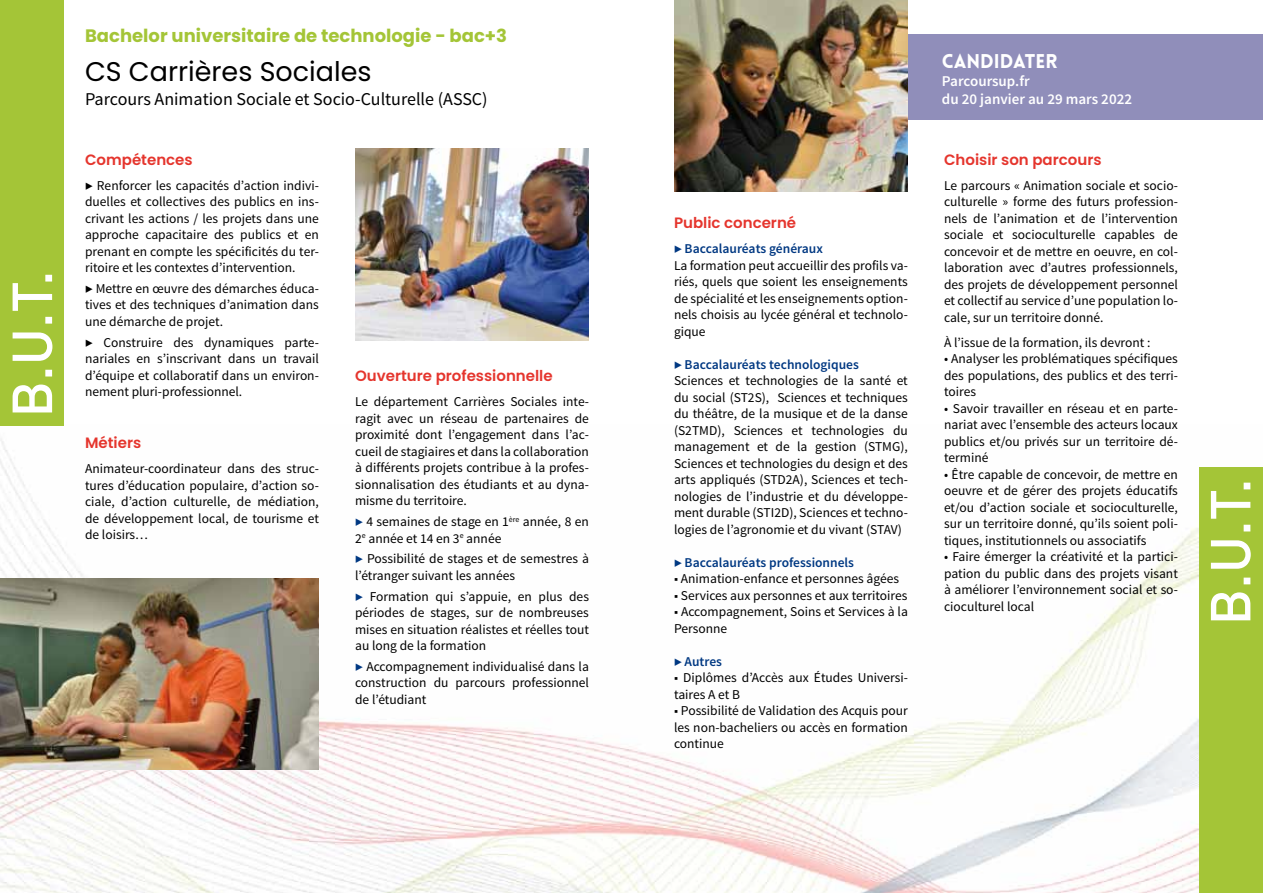
<style>
.page{position:relative;width:1263px;height:893px;background:#fff}
.page>*{position:absolute;margin:0;border:0;box-sizing:border-box;transform-origin:0 0}
.t1{font:27px "Poppins";color:#000}
.t2{font:900 19.5px "Lovelo";color:#fff}
.t3{font:18px "Source Sans Pro";color:#000}
.t4{font:700 18px "Poppins";color:#a4c537}
.t5{font:600 15px "Poppins";color:#e5352d}
.t6{font:600 15px/18px "Source Sans Pro";color:#fff}
.t7{font:13.5px/16.5px "Source Sans Pro";color:#000;text-align:justify}
.t8{font:600 13.5px "Source Sans Pro";color:#003882}
.s1{font-weight:600;color:#003882}
</style>
<div class="page">
<img style="left:0;top:425px;width:1263px;height:468px">
<div style="left:0;top:0;width:64px;height:425px;background:#a4c537"></div>
<svg style="left:13px;top:275px;width:39px;height:137px"></svg>
<div style="left:895px;top:34px;width:368px;height:85px;background:#908eba"></div>
<div style="left:1199px;top:468px;width:64px;height:425px;background:#a4c537"></div>
<svg style="left:1211px;top:483px;width:40px;height:137px"></svg>
<img style="left:674px;top:0;width:234px;height:191px">
<img style="left:355px;top:149px;width:234px;height:191px">
<img style="left:0;top:578px;width:319px;height:192px">
<h3 class="t4" style="left:85px;top:26px;width:424px">Bachelor universitaire de technologie - bac+3</h3>
<h1 class="t1" style="left:85px;top:56px;width:288px">CS Carrières Sociales</h1>
<h3 class="t3" style="left:85px;top:88px;width:404px">Parcours Animation Sociale et Socio-Culturelle (ASSC)</h3>
<p class="t5" style="left:85px;top:151px;width:109px">Compétences</p>
<p class="t7" style="left:85px;top:177px;width:235px">▶ Renforcer les capacités d’action indivi&shy;duelles et collectives des publics en ins&shy;crivant les actions / les projets dans une approche capacitaire des publics et en prenant en compte les spécificités du ter&shy;ritoire et les contextes d’intervention.</p>
<p class="t7" style="left:85px;top:280px;width:235px">▶ Mettre en œuvre des démarches éduca&shy;tives et des techniques d’animation dans une démarche de projet.</p>
<p class="t7" style="left:85px;top:334px;width:235px">▶ Construire des dynamiques parte&shy;nariales en s’inscrivant dans un travail d’équipe et collaboratif dans un environ&shy;nement pluri-professionnel.</p>
<p class="t5" style="left:85px;top:434px;width:58px">Métiers</p>
<p class="t7" style="left:85px;top:461px;width:235px">Animateur-coordinateur dans des struc&shy;tures d’éducation populaire, d’action so&shy;ciale, d’action culturelle, de médiation, de développement local, de tourisme et de loisirs…</p>
<p class="t5" style="left:355px;top:367px;width:199px">Ouverture professionnelle</p>
<p class="t7" style="left:355px;top:394px;width:235px">Le département Carrières Sociales inte&shy;ragit avec un réseau de partenaires de proximité dont l’engagement dans l’ac&shy;cueil de stagiaires et dans la collaboration à différents projets contribue à la profes&shy;sionnalisation des étudiants et au dyna&shy;misme du territoire.</p>
<p class="t7" style="left:355px;top:514px;width:235px"><span class="s1">▶</span> 4 semaines de stage en 1<sup>ère</sup> année, 8 en<br>2<sup>e</sup> année et 14 en 3<sup>e</sup> année</p>
<p class="t7" style="left:355px;top:551px;width:235px"><span class="s1">▶</span> Possibilité de stages et de semestres à l’étranger suivant les années</p>
<p class="t7" style="left:355px;top:588px;width:235px"><span class="s1">▶</span> Formation qui s’appuie, en plus des périodes de stages, sur de nombreuses mises en situation réalistes et réelles tout au long de la formation</p>
<p class="t7" style="left:355px;top:658px;width:235px"><span class="s1">▶</span> Accompagnement individualisé dans la construction du parcours professionnel de l’étudiant</p>
<p class="t5" style="left:674px;top:214px;width:124px">Public concerné</p>
<p class="t8" style="left:674px;top:240px;width:150px">▶ Baccalauréats généraux</p>
<p class="t7" style="left:674px;top:257px;width:235px">La formation peut accueillir des profils va&shy;riés, quels que soient les enseignements de spécialité et les enseignements option&shy;nels choisis au lycée général et technolo&shy;gique</p>
<p class="t8" style="left:674px;top:356px;width:186px">▶ Baccalauréats technologiques</p>
<p class="t7" style="left:674px;top:373px;width:235px">Sciences et technologies de la santé et du social (ST2S), Sciences et techniques du théâtre, de la musique et de la danse (S2TMD), Sciences et technologies du management et de la gestion (STMG), Sciences et technologies du design et des arts appliqués (STD2A), Sciences et tech&shy;nologies de l’industrie et du développe&shy;ment durable (STI2D), Sciences et techno&shy;logies de l’agronomie et du vivant (STAV)</p>
<p class="t8" style="left:674px;top:554px;width:182px">▶ Baccalauréats professionnels</p>
<p class="t7" style="left:674px;top:571px;width:227px">■ Animation-enfance et personnes âgées</p>
<p class="t7" style="left:674px;top:587px;width:235px">■ Services aux personnes et aux territoires</p>
<p class="t7" style="left:674px;top:604px;width:235px">■ Accompagnement, Soins et Services à la<br>Personne</p>
<p class="t8" style="left:674px;top:653px;width:50px">▶ Autres</p>
<p class="t7" style="left:674px;top:670px;width:235px">■ Diplômes d’Accès aux Études Universi&shy;taires A et B</p>
<p class="t7" style="left:674px;top:703px;width:235px">■ Possibilité de Validation des Acquis pour les non-bacheliers ou accès en formation continue</p>
<h2 class="t2" style="left:942px;top:49px;width:117px">CANDIDATER</h2>
<p class="t6" style="left:942px;top:72px;width:192px">Parcoursup.fr<br>du 20 janvier au 29 mars 2022</p>
<p class="t5" style="left:944px;top:151px;width:159px">Choisir son parcours</p>
<p class="t7" style="left:944px;top:177px;width:235px">Le parcours « Animation sociale et socio&shy;culturelle » forme des futurs profession&shy;nels de l’animation et de l’intervention sociale et socioculturelle capables de concevoir et de mettre en oeuvre, en col&shy;laboration avec d’autres professionnels, des projets de développement personnel et collectif au service d’une population lo&shy;cale, sur un territoire donné.</p>
<p class="t7" style="left:944px;top:334px;width:208px">À l’issue de la formation, ils devront :</p>
<p class="t7" style="left:944px;top:351px;width:235px">• Analyser les problématiques spécifiques des populations, des publics et des terri&shy;toires</p>
<p class="t7" style="left:944px;top:400px;width:235px">• Savoir travailler en réseau et en parte&shy;nariat avec l’ensemble des acteurs locaux publics et/ou privés sur un territoire dé&shy;terminé</p>
<p class="t7" style="left:944px;top:466px;width:235px">• Être capable de concevoir, de mettre en oeuvre et de gérer des projets éducatifs et/ou d’action sociale et socioculturelle, sur un territoire donné, qu’ils soient poli&shy;tiques, institutionnels ou associatifs</p>
<p class="t7" style="left:944px;top:549px;width:235px">• Faire émerger la créativité et la partici&shy;pation du public dans des projets visant à améliorer l’environnement social et so&shy;cioculturel local</p>
</div>
